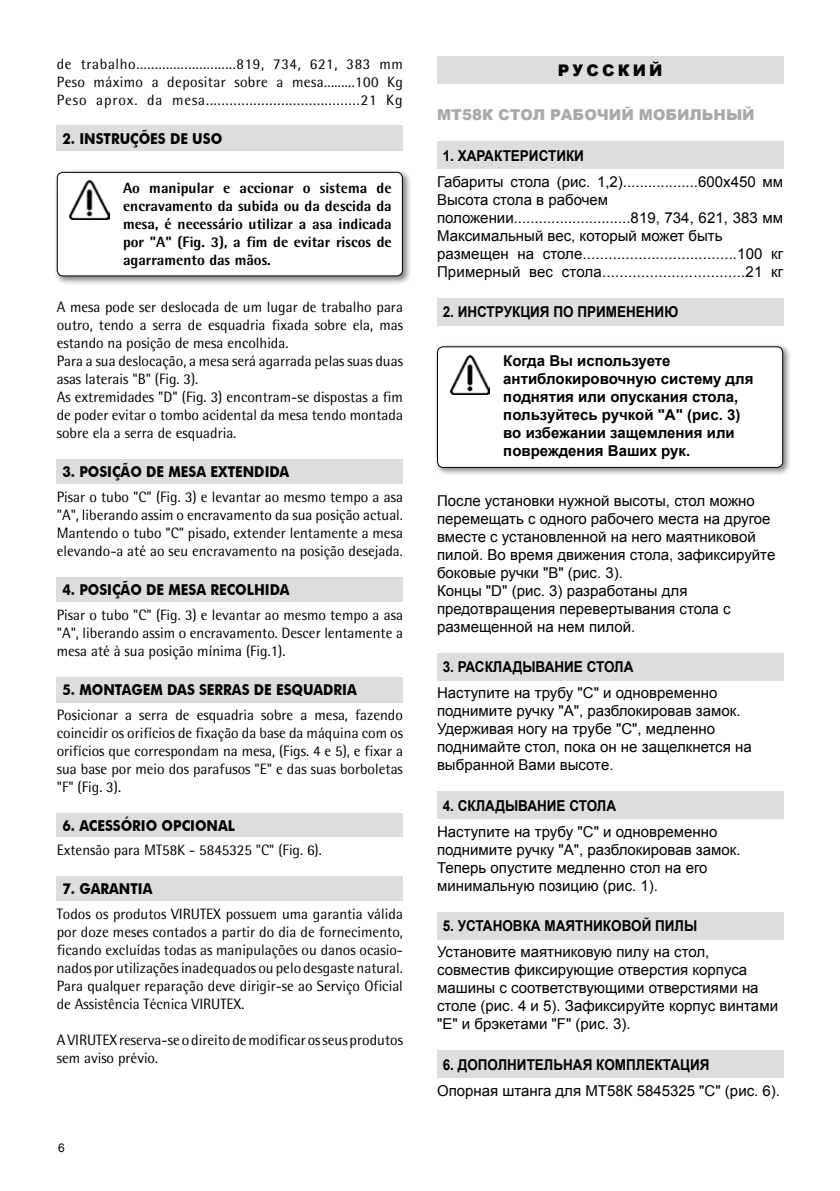
<style>
.page{position:relative;width:840px;height:1191px;background:#fff}
.page>*{position:absolute;margin:0;border:0;box-sizing:border-box;transform-origin:0 0}
.t1{font:900 16px "Arial";letter-spacing:.2em;color:#000}
.t2{font:15px/18px "Rotis Semi Sans";color:#000;text-align:justify}
.t3{font:15px/18px "Arial";color:#000}
.t4{font:800 15px/18px "Rotis Semi Sans";color:#000;text-align:justify}
.t5{font:700 15px/18px "Arial";color:#000}
.t6{font:700 15px "Arial";color:#000;scale:.9 1}
.t7{font:700 15px "Futura BT";color:#000;scale:.9 1}
.t8{font:900 15px "Arial";color:#a7a9ac}
.t9{font:12px "Arial";color:#000}
</style>
<div class="page">
<div style="left:57px;top:126px;width:345px;height:25px;background:#dcddde"></div>
<div style="left:53px;top:169px;width:358px;height:116px;background:#000;opacity:.5"></div>
<div style="left:57px;top:172px;width:345px;height:104px;background:#fff;border-radius:6px"></div>
<img style="left:70px;top:181px;width:39px;height:38px">
<div style="left:57px;top:172px;width:345px;height:104px;border:1px solid #000;border-radius:6px"></div>
<div style="left:57px;top:459px;width:345px;height:25px;background:#dcddde"></div>
<div style="left:57px;top:577px;width:345px;height:24px;background:#dcddde"></div>
<div style="left:57px;top:676px;width:345px;height:26px;background:#dcddde"></div>
<div style="left:57px;top:813px;width:345px;height:24px;background:#dcddde"></div>
<div style="left:57px;top:876px;width:345px;height:25px;background:#dcddde"></div>
<div style="left:437px;top:57px;width:345px;height:27px;background:#dcddde"></div>
<div style="left:437px;top:141px;width:345px;height:28px;background:#dcddde"></div>
<div style="left:437px;top:298px;width:345px;height:27px;background:#dcddde"></div>
<div style="left:433px;top:343px;width:358px;height:134px;background:#000;opacity:.5"></div>
<div style="left:437px;top:347px;width:345px;height:120px;background:#fff;border-radius:6px"></div>
<img style="left:450px;top:355px;width:39px;height:39px">
<div style="left:437px;top:346px;width:345px;height:122px;border:1px solid #000;border-radius:6px"></div>
<div style="left:437px;top:653px;width:345px;height:27px;background:#dcddde"></div>
<div style="left:437px;top:791px;width:345px;height:28px;background:#dcddde"></div>
<div style="left:437px;top:912px;width:345px;height:27px;background:#dcddde"></div>
<div style="left:437px;top:1050px;width:345px;height:28px;background:#dcddde"></div>
<p class="t2" style="left:57px;top:55px;width:347px">de trabalho...........................819, 734, 621, 383 mm Peso máximo a depositar sobre a mesa.........100 Kg Peso aprox. da mesa.......................................21 Kg</p>
<p class="t7" style="left:62px;top:129px;width:179px">2. INSTRUÇÕES DE USO</p>
<p class="t4" style="left:123px;top:178px;width:270px">Ao manipular e accionar o sistema de encravamento da subida ou da descida da mesa, é necessário utilizar a asa indicada por "A" (Fig. 3), a fim de evitar riscos de agarramento das mãos.</p>
<p class="t2" style="left:57px;top:298px;width:347px;text-align:left">A mesa pode ser deslocada de um lugar de trabalho para outro, tendo a serra de esquadria fixada sobre ela, mas estando na posição de mesa encolhida.<br>Para a sua deslocação, a mesa será agarrada pelas suas duas asas laterais "B" (Fig. 3).<br>As extremidades "D" (Fig. 3) encontram-se dispostas a fim de poder evitar o tombo acidental da mesa tendo montada sobre ela a serra de esquadria.</p>
<p class="t7" style="left:62px;top:463px;width:253px">3. POSIÇÃO DE MESA EXTENDIDA</p>
<p class="t2" style="left:57px;top:488px;width:347px">Pisar o tubo "C" (Fig. 3) e levantar ao mesmo tempo a asa "A", liberando assim o encravamento da sua posição actual.<br>Mantendo o tubo "C" pisado, extender lentamente a mesa elevando-a até ao seu encravamento na posição desejada.</p>
<p class="t7" style="left:62px;top:580px;width:254px">4. POSIÇÃO DE MESA RECOLHIDA</p>
<p class="t2" style="left:57px;top:605px;width:347px">Pisar o tubo "C" (Fig. 3) e levantar ao mesmo tempo a asa "A", liberando assim o encravamento. Descer lentamente a mesa até à sua posição mínima (Fig.1).</p>
<p class="t7" style="left:62px;top:681px;width:328px">5. MONTAGEM DAS SERRAS DE ESQUADRIA</p>
<p class="t2" style="left:57px;top:706px;width:347px">Posicionar a serra de esquadria sobre a mesa, fazendo coincidir os orifícios de fixação da base da máquina com os orifícios que correspondam na mesa, (Figs. 4 e 5), e fixar a sua base por meio dos parafusos "E" e das suas borboletas "F" (Fig. 3).</p>
<p class="t7" style="left:62px;top:816px;width:193px">6. ACESSÓRIO OPCIONAL</p>
<p class="t2" style="left:57px;top:841px;width:266px">Extensão para MT58K - 5845325 "C" (Fig. 6).</p>
<p class="t7" style="left:62px;top:879px;width:101px">7. GARANTIA</p>
<p class="t2" style="left:57px;top:904px;width:347px">Todos os produtos VIRUTEX possuem uma garantia válida por doze meses contados a partir do dia de fornecimento, ficando excluídas todas as manipulações ou danos ocasio&shy;nados por utilizações inadequados ou pelo desgaste natural.<br>Para qualquer reparação deve dirigir-se ao Serviço Oficial de Assistência Técnica VIRUTEX.</p>
<p class="t2" style="left:57px;top:1030px;width:347px">A VIRUTEX reserva-se o direito de modificar os seus produtos sem aviso prévio.</p>
<p class="t9" style="left:58px;top:1140px;width:8px">6</p>
<p class="t1" style="left:557px;top:59px;width:106px">РУССКИЙ</p>
<p class="t8" style="left:437px;top:104px;width:319px">МТ58К СТОЛ РАБОЧИЙ МОБИЛЬНЫЙ</p>
<p class="t6" style="left:442px;top:145px;width:158px">1. ХАРАКТЕРИСТИКИ</p>
<p class="t3" style="left:437px;top:173px;width:347px">Габариты стола (рис. 1,2)..................600х450 мм Высота стола в рабочем положении............................819, 734, 621, 383 мм Максимальный вес, который может быть размещен на столе....................................100 кг Примерный вес стола.................................21 кг</p>
<p class="t6" style="left:442px;top:302px;width:263px">2. ИНСТРУКЦИЯ ПО ПРИМЕНЕНИЮ</p>
<p class="t5" style="left:503px;top:352px;width:251px">Когда Вы используете антиблокировочную систему для поднятия или опускания стола, пользуйтесь ручкой "А" (рис. 3) во избежании защемления или повреждения Ваших рук.</p>
<p class="t3" style="left:437px;top:491px;width:339px">После установки нужной высоты, стол можно перемещать с одного рабочего места на другое вместе с установленной на него маятниковой пилой. Во время движения стола, зафиксируйте боковые ручки "В" (рис. 3).<br>Концы "D" (рис. 3) разработаны для предотвращения перевертывания стола с размещенной на нем пилой.</p>
<p class="t6" style="left:442px;top:657px;width:213px">3. РАСКЛАДЫВАНИЕ СТОЛА</p>
<p class="t3" style="left:437px;top:684px;width:316px">Наступите на трубу "С" и одновременно поднимите ручку "А", разблокировав замок.<br>Удерживая ногу на трубе "С", медленно поднимайте стол, пока он не защелкнется на выбранной Вами высоте.</p>
<p class="t6" style="left:442px;top:795px;width:194px">4. СКЛАДЫВАНИЕ СТОЛА</p>
<p class="t3" style="left:437px;top:822px;width:305px">Наступите на трубу "С" и одновременно поднимите ручку "А", разблокировав замок.<br>Теперь опустите медленно стол на его минимальную позицию (рис. 1).</p>
<p class="t6" style="left:442px;top:916px;width:284px">5. УСТАНОВКА МАЯТНИКОВОЙ ПИЛЫ</p>
<p class="t3" style="left:437px;top:943px;width:342px">Установите маятниковую пилу на стол, совместив фиксирующие отверстия корпуса машины с соответствующими отверстиями на столе (рис. 4 и 5). Зафиксируйте корпус винтами "Е" и брэкетами "F" (рис. 3).</p>
<p class="t6" style="left:442px;top:1054px;width:298px">6. ДОПОЛНИТЕЛЬНАЯ КОМПЛЕКТАЦИЯ</p>
<p class="t3" style="left:437px;top:1081px;width:344px">Опорная штанга для МТ58К 5845325 "С" (рис. 6).</p>
</div>
